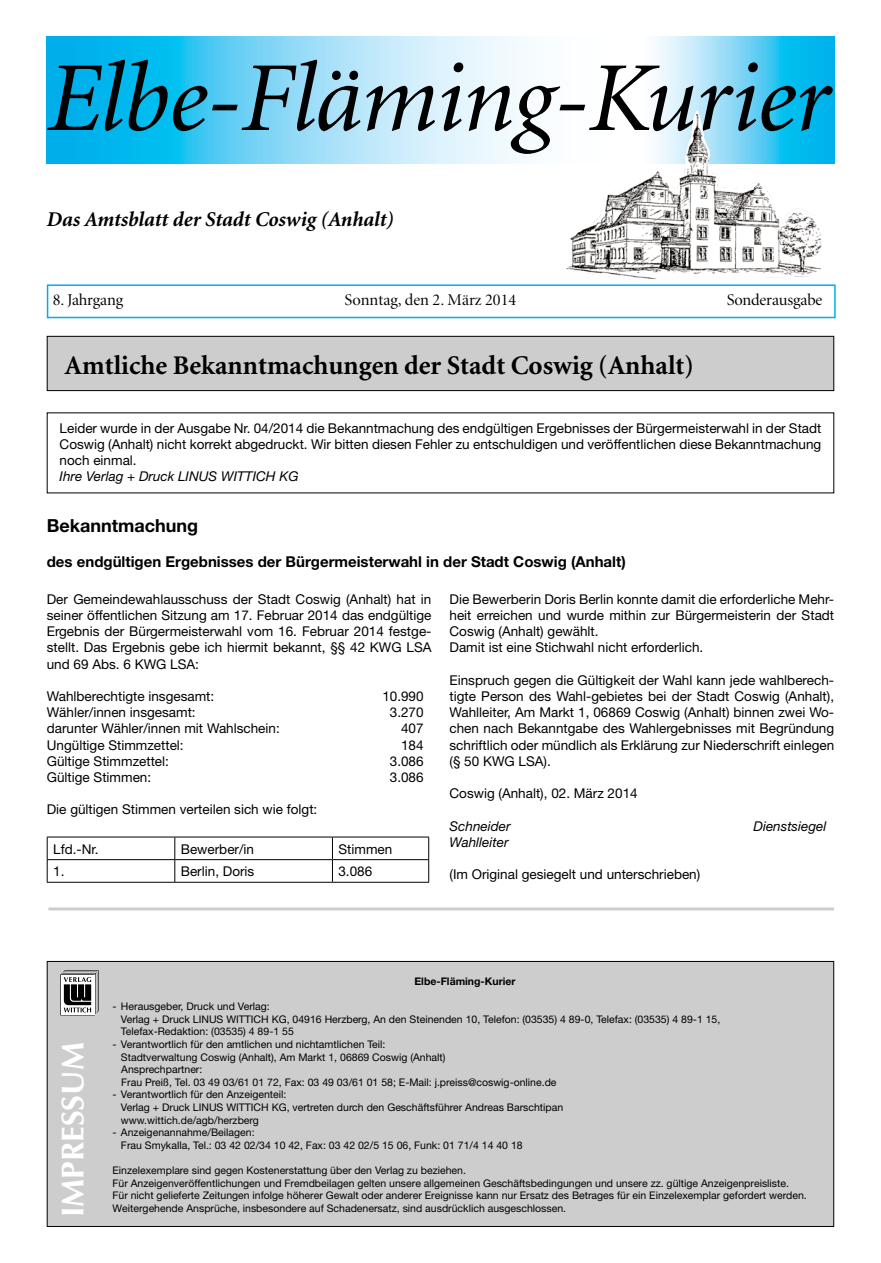
<style>
.page{position:relative;width:881px;height:1263px;background:#fff}
.page>*{position:absolute;margin:0;border:0;box-sizing:border-box;transform-origin:0 0}
.t1{font:italic 99px "Minion";letter-spacing:-.01em;color:#000}
.t2{font:700 31.5px "Optima LT";color:#fff}
.t3{font:700 27px "Minion";color:#000}
.t4{font:italic 700 21px "Minion";letter-spacing:-.005em;color:#000}
.t5{font:700 18px "Helvetica Neue LT";color:#000}
.t6{font:16.5px "Minion Display";letter-spacing:-.005em;color:#000}
.t7{font:700 15px "Helvetica Neue LT";color:#000}
.t8{font:13.5px/16.2px "Helvetica Neue LT";color:#000;text-align:justify}
.t9{font:italic 13.5px "Helvetica Neue LT";color:#000}
.t10{font:10.5px/12.6px "Helvetica Neue LT";color:#000}
.t11{font:700 10.5px "Helvetica Neue LT";color:#000}
</style>
<div class="page">
<div style="left:47px;top:284px;width:788px;height:34px;border:2px solid #00afea"></div>
<svg style="left:47px;top:36px;width:786px;height:128px"></svg>
<img style="left:565px;top:110px;width:260px;height:169px">
<div style="left:47px;top:961px;width:786px;height:266px;background:#cecdcd;border:1px solid #000"></div>
<svg style="left:60px;top:970px;width:39px;height:45px;background:#8c8c8c"></svg>
<hr style="left:47px;top:837px;width:128px;height:1px;background:#000">
<hr style="left:175px;top:837px;width:157px;height:1px;background:#000">
<hr style="left:332px;top:837px;width:97px;height:1px;background:#000">
<hr style="left:47px;top:859px;width:128px;height:1px;background:#000">
<svg style="left:47px;top:837px;width:1px;height:45px"></svg>
<hr style="left:175px;top:859px;width:157px;height:1px;background:#000">
<svg style="left:174px;top:837px;width:1px;height:45px"></svg>
<hr style="left:332px;top:859px;width:97px;height:1px;background:#000">
<svg style="left:332px;top:837px;width:1px;height:45px"></svg>
<svg style="left:428px;top:837px;width:1px;height:45px"></svg>
<hr style="left:47px;top:882px;width:128px;height:1px;background:#000">
<hr style="left:175px;top:882px;width:157px;height:1px;background:#000">
<hr style="left:332px;top:882px;width:97px;height:1px;background:#000">
<hr style="left:48px;top:907px;width:785px;height:3px;background:#cecdcd">
<div style="left:47px;top:336px;width:786px;height:55px;background:#cecdcd"></div>
<div style="left:47px;top:336px;width:786px;height:55px;border:1px solid #000"></div>
<h1 class="t1" style="left:47px;top:50px;width:784px">Elbe-Fläming-Kurier</h1>
<h3 class="t4" style="left:47px;top:209px;width:348px">Das Amtsblatt der Stadt Coswig (Anhalt)</h3>
<p class="t6" style="left:53px;top:292px;width:72px">8. Jahrgang</p>
<p class="t6" style="left:344px;top:292px;width:173px">Sonntag, den 2. März 2014</p>
<p class="t6" style="left:726px;top:292px;width:97px">Sonderausgabe</p>
<h3 class="t3" style="left:65px;top:351px;width:630px">Amtliche Bekanntmachungen der Stadt Coswig (Anhalt)</h3>
<p class="t8" style="left:60px;top:420px;width:763px">Leider wurde in der Ausgabe Nr. 04/2014 die Bekanntmachung des endgültigen Ergebnisses der Bürgermeisterwahl in der Stadt Coswig (Anhalt) nicht korrekt abgedruckt. Wir bitten diesen Fehler zu entschuldigen und veröffentlichen diese Bekanntmachung noch einmal.</p>
<p class="t9" style="left:60px;top:468px;width:240px">Ihre Verlag + Druck Linus Wittich KG</p>
<h3 class="t5" style="left:47px;top:514px;width:153px">Bekanntmachung</h3>
<p class="t7" style="left:47px;top:552px;width:580px">des endgültigen Ergebnisses der Bürgermeisterwahl in der Stadt Coswig (Anhalt)</p>
<p class="t8" style="left:47px;top:591px;width:386px">Der Gemeindewahlausschuss der Stadt Coswig (Anhalt) hat in seiner öffentlichen Sitzung am 17. Februar 2014 das endgültige Ergebnis der Bürgermeisterwahl vom 16. Februar 2014 festge&shy;stellt. Das Ergebnis gebe ich hiermit bekannt, §§ 42 KWG LSA und 69 Abs. 6 KWG LSA:</p>
<p class="t8" style="left:47px;top:688px;width:169px">Wahlberechtigte insgesamt:</p>
<p class="t8" style="left:382px;top:688px;width:43px">10.990</p>
<p class="t8" style="left:47px;top:704px;width:150px">Wähler/innen insgesamt:</p>
<p class="t8" style="left:389px;top:704px;width:35px">3.270</p>
<p class="t8" style="left:47px;top:720px;width:234px">darunter Wähler/innen mit Wahlschein:</p>
<p class="t8" style="left:401px;top:720px;width:24px">407</p>
<p class="t8" style="left:47px;top:736px;width:138px">Ungültige Stimmzettel:</p>
<p class="t8" style="left:401px;top:736px;width:24px">184</p>
<p class="t8" style="left:47px;top:753px;width:124px">Gültige Stimmzettel:</p>
<p class="t8" style="left:389px;top:753px;width:35px">3.086</p>
<p class="t8" style="left:47px;top:769px;width:106px">Gültige Stimmen:</p>
<p class="t8" style="left:389px;top:769px;width:35px">3.086</p>
<p class="t8" style="left:47px;top:801px;width:272px">Die gültigen Stimmen verteilen sich wie folgt:</p>
<p class="t8" style="left:53px;top:840px;width:47px">Lfd.-Nr.</p>
<p class="t8" style="left:181px;top:840px;width:75px">Bewerber/in</p>
<p class="t8" style="left:338px;top:840px;width:55px">Stimmen</p>
<p class="t8" style="left:53px;top:863px;width:13px">1.</p>
<p class="t8" style="left:181px;top:863px;width:75px">Berlin, Doris</p>
<p class="t8" style="left:338px;top:863px;width:35px">3.086</p>
<p class="t8" style="left:449px;top:591px;width:386px;text-align:left">Die Bewerberin Doris Berlin konnte damit die erforderliche Mehr&shy;heit erreichen und wurde mithin zur Bürgermeisterin der Stadt Coswig (Anhalt) gewählt.<br>Damit ist eine Stichwahl nicht erforderlich.</p>
<p class="t8" style="left:449px;top:672px;width:386px">Einspruch gegen die Gültigkeit der Wahl kann jede wahlberech&shy;tigte Person des Wahl-gebietes bei der Stadt Coswig (Anhalt), Wahlleiter, Am Markt 1, 06869 Coswig (Anhalt) binnen zwei Wo&shy;chen nach Bekanntgabe des Wahlergebnisses mit Begründung schriftlich oder mündlich als Erklärung zur Niederschrift einlegen (§ 50 KWG LSA).</p>
<p class="t8" style="left:449px;top:785px;width:190px">Coswig (Anhalt), 02. März 2014</p>
<p class="t9" style="left:449px;top:818px;width:63px">Schneider</p>
<p class="t9" style="left:753px;top:818px;width:74px">Dienstsiegel</p>
<p class="t9" style="left:449px;top:834px;width:61px">Wahlleiter</p>
<p class="t8" style="left:449px;top:866px;width:252px">(Im Original gesiegelt und unterschrieben)</p>
<h2 class="t2" style="left:54px;top:1217px;width:177px;rotate:-90deg">IMPRESSUM</h2>
<p class="t11" style="left:414px;top:975px;width:103px">Elbe-Fläming-Kurier</p>
<p class="t10" style="left:121px;top:1000px;width:600px;text-indent:-9px">- Herausgeber, Druck und Verlag:<br>Verlag + Druck LINUS WITTICH KG, 04916 Herzberg, An den Steinenden 10, Telefon: (03535) 4 89-0, Telefax: (03535) 4 89-1 15,<br>Telefax-Redaktion: (03535) 4 89-1 55</p>
<p class="t10" style="left:121px;top:1038px;width:437px;text-indent:-9px">- Verantwortlich für den amtlichen und nichtamtlichen Teil:<br>Stadtverwaltung Coswig (Anhalt), Am Markt 1, 06869 Coswig (Anhalt)<br>Ansprechpartner:<br>Frau Preiß, Tel. 03 49 03/61 01 72, Fax: 03 49 03/61 01 58; E-Mail: j.preiss@coswig-online.de</p>
<p class="t10" style="left:121px;top:1088px;width:443px;text-indent:-9px">- Verantwortlich für den Anzeigenteil:<br>Verlag + Druck LINUS WITTICH KG, vertreten durch den Geschäftsführer Andreas Barschtipan www.wittich.de/agb/herzberg</p>
<p class="t10" style="left:121px;top:1126px;width:403px;text-indent:-9px">- Anzeigenannahme/Beilagen:<br>Frau Smykalla, Tel.: 03 42 02/34 10 42, Fax: 03 42 02/5 15 06, Funk: 01 71/4 14 40 18</p>
<p class="t10" style="left:112px;top:1164px;width:695px">Einzelexemplare sind gegen Kostenerstattung über den Verlag zu beziehen.<br>Für Anzeigenveröffentlichungen und Fremdbeilagen gelten unsere allgemeinen Geschäftsbedingungen und unsere zz. gültige Anzeigenpreisliste.<br>Für nicht gelieferte Zeitungen infolge höherer Gewalt oder anderer Ereignisse kann nur Ersatz des Betrages für ein Einzelexemplar gefordert werden.<br>Weitergehende Ansprüche, insbesondere auf Schadenersatz, sind ausdrücklich ausgeschlossen.</p>
</div>
